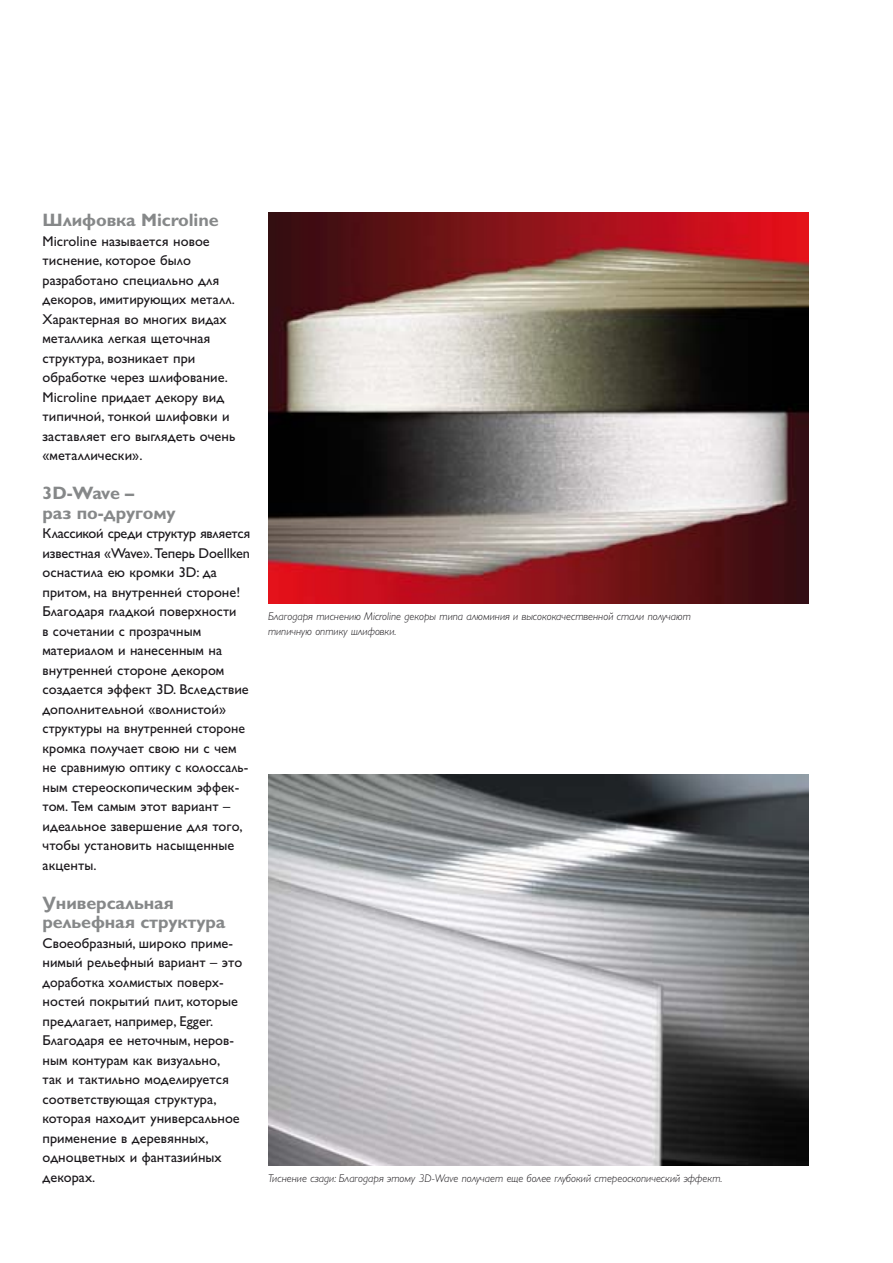
<style>
.page{position:relative;width:893px;height:1263px;background:#fff}
.page>*{position:absolute;margin:0;border:0;box-sizing:border-box;transform-origin:0 0}
.t1{font:700 18px/19.5px "Gill Sans Cyr";letter-spacing:-.005em;color:#868889}
.t2{font:14.25px/19.5px "Gill Sans Cyr";letter-spacing:.005em;color:#1a171b}
.t3{font:11.25px/15px "Gill Sans Cyr MT Light Incl";color:#1a171b}
</style>
<div class="page">
<img style="left:268px;top:775px;width:540px;height:391px">
<img style="left:268px;top:213px;width:540px;height:391px">
<p class="t1" style="left:43px;top:212px;width:178px">Шлифовка Microline</p>
<p class="t2" style="left:43px;top:232px;width:194px">Microline называется новое тиснение, которое было разработано специально для декоров, имитирующих металл.<br>Характерная во многих видах металлика легкая щеточная структура, возникает при обработке через шлифование.<br>Microline придает декору вид типичной, тонкой шлифовки и заставляет его выглядеть очень «металлически».</p>
<p class="t1" style="left:43px;top:485px;width:135px">3D-Wave –<br>раз по-другому</p>
<p class="t2" style="left:43px;top:525px;width:209px">Классикой среди структур является известная «Wave».Теперь Doellken оснастила ею кромки 3D: да притом, на внутренней стороне!<br>Благодаря гладкой поверхности<br>в сочетании с прозрачным материалом и нанесенным на внутренней стороне декором создается эффект 3D. Вследствие дополнительной «волнистой» структуры на внутренней стороне кромка получает свою ни с чем не сравнимую оптику с колоссаль&shy;ным стереоскопическим эффек&shy;том. Тем самым этот вариант – идеальное завершение для того, чтобы установить насыщенные акценты.</p>
<p class="t1" style="left:43px;top:895px;width:184px">Универсальная рельефная структура</p>
<p class="t2" style="left:43px;top:934px;width:201px">Своеобразный, широко приме&shy;нимый рельефный вариант – это доработка холмистых поверх&shy;ностей покрытий плит, которые предлагает, например, Egger.<br>Благодаря ее неточным, неров&shy;ным контурам как визуально, так и тактильно моделируется соответствующая структура, которая находит универсальное применение в деревянных, одноцветных и фантазийных декорах.</p>
<p class="t3" style="left:268px;top:610px;width:424px">Благодаря тиснению Microline декоры типа алюминия и высококачественной стали получают типичную оптику шлифовки.</p>
<p class="t3" style="left:268px;top:1172px;width:456px">Тиснение сзади: Благодаря этому 3D-Wave получает еще более глубокий стереоскопический эффект.</p>
</div>
